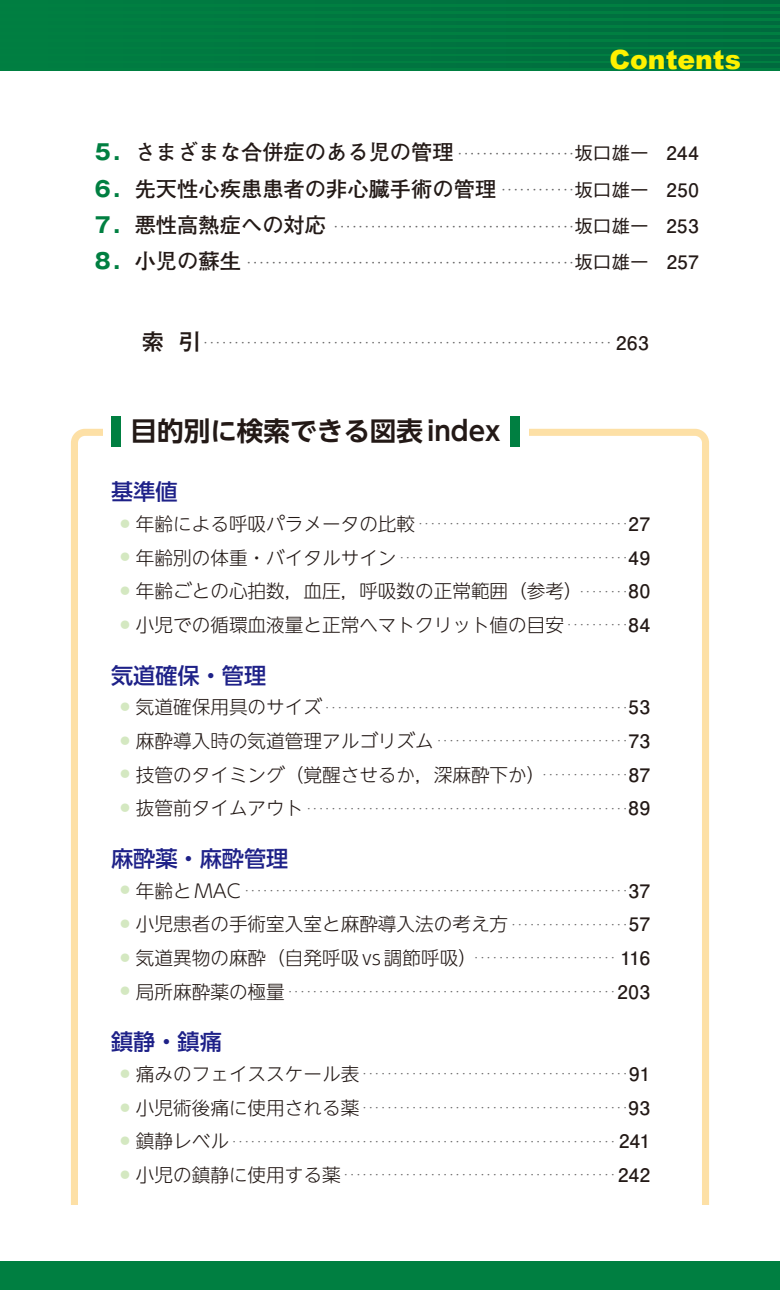
<style>
.page{position:relative;width:780px;height:1290px;background:#fff}
.page>*{position:absolute;margin:0;border:0;box-sizing:border-box;transform-origin:0 0}
.t1{font:26.5px "UD Shin Go NT Pr 6 De Bold 90 pv RKSJ H";color:#231916}
.t2{font:900 26.5px "Arial";color:#fff100}
.t3{font:22.25px "UD Shin Go NT Pr 6 Medium 83 pv RKSJ H";color:#1e2188}
.t4{font:22.25px "Gothic MB101 Pr 6 Medium 90 pv RKSJ H";color:#231916}
.t5{font:21.25px "Futo Go B101 Pr 6 Bold 90 pv RKSJ H";color:#231916}
.t6{font:18.5px "UD Shin Go NT Pr 6 Light 90 pv RKSJ H";color:#231916}
.t7{font:8.75px "UD Shin Go NT Pr 6 Light 90 pv RKSJ H";color:#666565}
.t8{font:8.75px "Futo Go B101 Pr 6 Bold 90 pv RKSJ H";color:#666565}
.t9{font:8.75px "Gothic MB101 Pr 6 Medium 90 pv RKSJ H";color:#666565}
.s1{font-family:"Gothic MB101 Pr 6 Bold 90 pv RKSJ H";color:#007f41}
.s2{font-family:"Gothic BBB Pr 6 Medium 90 pv RKSJ H";font-size:18.5px;color:#231916}
.s3{font-size:18.5px;color:#231916}
.s4{font-family:"Futo Go B101 Pr 6 Bold 90 pv RKSJ H";font-size:18.5px;color:#231916}
.s5{font-size:14px;color:#d4e8c1}
.s6{font-family:"Futo Go B101 Pr 6 Bold 90 pv RKSJ H"}
</style>
<div class="page">
<div style="left:1px;top:0;width:779px;height:71px;background:#007f41"></div>
<hr style="left:1px;top:0;width:779px;height:4px;background:#007440">
<hr style="left:1px;top:7px;width:779px;height:4px;background:#007440">
<hr style="left:1px;top:14px;width:779px;height:4px;background:#007440">
<hr style="left:1px;top:21px;width:779px;height:4px;background:#007440">
<hr style="left:1px;top:28px;width:779px;height:4px;background:#007440">
<hr style="left:1px;top:35px;width:779px;height:4px;background:#007440">
<hr style="left:1px;top:43px;width:779px;height:3px;background:#007440">
<hr style="left:1px;top:50px;width:779px;height:3px;background:#007440">
<hr style="left:1px;top:57px;width:779px;height:3px;background:#007440">
<hr style="left:1px;top:64px;width:779px;height:3px;background:#007440">
<div style="left:1px;top:1261px;width:779px;height:29px;background:#007f41"></div>
<div style="left:71px;top:429px;width:638px;height:808px;border:7px solid #fde0a6;border-radius:11px"></div>
<div style="left:103px;top:412px;width:425px;height:38px;background:#fff"></div>
<div style="left:111px;top:416px;width:9px;height:31px;background:#007f41"></div>
<div style="left:510px;top:416px;width:9px;height:31px;background:#007f41"></div>
<div style="left:53px;top:1205px;width:691px;height:39px;background:#fff"></div>
<h1 class="t2" style="left:609px;top:41px;width:133px">Contents</h1>
<h3 class="t5" style="left:92px;top:144px;width:363px"><span class="s1">５．</span>さまざまな合併症のある児の管理</h3>
<p class="t8" style="left:455px;top:150px;width:245px">・・・・・・・・・・・・・・・・・・・<span class="s2">坂口雄一</span> <span class="s3">244</span></p>
<h3 class="t5" style="left:92px;top:181px;width:405px"><span class="s1">６．</span>先天性心疾患患者の非心臓手術の管理</h3>
<p class="t8" style="left:499px;top:187px;width:201px">・・・・・・・・・・・・<span class="s2">坂口雄一</span> <span class="s3">250</span></p>
<h3 class="t5" style="left:92px;top:217px;width:235px"><span class="s1">７．</span>悪性高熱症への対応</h3>
<p class="t8" style="left:331px;top:223px;width:369px">・・・・・・・・・・・・・・・・・・・・・・・・・・・・・・・・・・・・・・・<span class="s2">坂口雄一</span> <span class="s3">253</span></p>
<h3 class="t5" style="left:92px;top:253px;width:150px"><span class="s1">８．</span>小児の蘇生</h3>
<p class="t8" style="left:244px;top:259px;width:455px">・・・・・・・・・・・・・・・・・・・・・・・・・・・・・・・・・・・・・・・・・・・・・・・・・・・・・<span class="s2">坂口雄一</span> <span class="s3">257</span></p>
<h2 class="t4" style="left:142px;top:333px;width:61px">索 引</h2>
<p class="t9" style="left:201px;top:339px;width:449px">・・・・・・・・・・・・・・・・・・・・・・・・・・・・・・・・・・・・・・・・・・・・・・・・・・・・・・・・・・・・・・・・・・ <span class="s4">263</span></p>
<h1 class="t1" style="left:131px;top:421px;width:371px">目的別に検索できる図表index</h1>
<h2 class="t3" style="left:111px;top:483px;width:68px">基準値</h2>
<p class="t7" style="left:118px;top:521px;width:533px"><span class="s5">●</span> <span class="s3">年齢による呼吸パラメータの比較</span> ・・・・・・・・・・・・・・・・・・・・・・・・・・・・・・・・・・<span class="s4">27</span></p>
<p class="t7" style="left:118px;top:554px;width:533px"><span class="s5">●</span> <span class="s3">年齢別の体重・バイタルサイン</span> ・・・・・・・・・・・・・・・・・・・・・・・・・・・・・・・・・・・・・<span class="s4">49</span></p>
<h3 class="t6" style="left:118px;top:584px;width:533px"><span class="s5">●</span> 年齢ごとの心拍数，血圧，呼吸数の正常範囲（参考）<sup>・・・・・・・・</sup><span class="s6">80</span></h3>
<h3 class="t6" style="left:118px;top:618px;width:533px"><span class="s5">●</span> 小児での循環血液量と正常ヘマトクリット値の目安 <sup>・・・・・・・・・・</sup><span class="s6">84</span></h3>
<h2 class="t3" style="left:111px;top:667px;width:157px">気道確保・管理</h2>
<p class="t7" style="left:118px;top:704px;width:533px"><span class="s5">●</span> <span class="s3">気道確保用具のサイズ</span> ・・・・・・・・・・・・・・・・・・・・・・・・・・・・・・・・・・・・・・・・・・・・・・・・・<span class="s4">53</span></p>
<p class="t7" style="left:118px;top:738px;width:533px"><span class="s5">●</span> <span class="s3">麻酔導入時の気道管理アルゴリズム</span> ・・・・・・・・・・・・・・・・・・・・・・・・・・・・・・・<span class="s4">73</span></p>
<h3 class="t6" style="left:118px;top:768px;width:533px"><span class="s5">●</span> 技管のタイミング（覚醒させるか，深麻酔下か）<sup>・・・・・・・・・・・・・・</sup><span class="s6">87</span></h3>
<p class="t7" style="left:118px;top:805px;width:533px"><span class="s5">●</span> <span class="s3">抜管前タイムアウト</span> ・・・・・・・・・・・・・・・・・・・・・・・・・・・・・・・・・・・・・・・・・・・・・・・・・・・・<span class="s4">89</span></p>
<h2 class="t3" style="left:111px;top:850px;width:179px">麻酔薬・麻酔管理</h2>
<p class="t7" style="left:118px;top:887px;width:533px"><span class="s5">●</span> <span class="s3">年齢とMAC</span> ・・・・・・・・・・・・・・・・・・・・・・・・・・・・・・・・・・・・・・・・・・・・・・・・・・・・・・・・・・・・・・<span class="s4">37</span></p>
<h3 class="t6" style="left:118px;top:917px;width:533px"><span class="s5">●</span> 小児患者の手術室入室と麻酔導入法の考え方 <sup>・・・・・・・・・・・・・・・・・・・</sup><span class="s6">57</span></h3>
<p class="t7" style="left:118px;top:955px;width:533px"><span class="s5">●</span> <span class="s3">気道異物の麻酔（自発呼吸vs調節呼吸）</span>・・・・・・・・・・・・・・・・・・・・・・・ <span class="s4">116</span></p>
<p class="t7" style="left:118px;top:988px;width:533px"><span class="s5">●</span> <span class="s3">局所麻酔薬の極量</span> ・・・・・・・・・・・・・・・・・・・・・・・・・・・・・・・・・・・・・・・・・・・・・・・・・・・・・<span class="s4">203</span></p>
<h2 class="t3" style="left:111px;top:1034px;width:112px">鎮静・鎮痛</h2>
<p class="t7" style="left:118px;top:1071px;width:533px"><span class="s5">●</span> <span class="s3">痛みのフェイススケール表</span> ・・・・・・・・・・・・・・・・・・・・・・・・・・・・・・・・・・・・・・・・・・・<span class="s4">91</span></p>
<p class="t7" style="left:118px;top:1104px;width:533px"><span class="s5">●</span> <span class="s3">小児術後痛に使用される薬</span> ・・・・・・・・・・・・・・・・・・・・・・・・・・・・・・・・・・・・・・・・・・・<span class="s4">93</span></p>
<p class="t7" style="left:118px;top:1138px;width:533px"><span class="s5">●</span> <span class="s3">鎮静レベル</span> ・・・・・・・・・・・・・・・・・・・・・・・・・・・・・・・・・・・・・・・・・・・・・・・・・・・・・・・・・・・・・・ <span class="s4">241</span></p>
<p class="t7" style="left:118px;top:1172px;width:533px"><span class="s5">●</span> <span class="s3">小児の鎮静に使用する薬</span> ・・・・・・・・・・・・・・・・・・・・・・・・・・・・・・・・・・・・・・・・・・・・ <span class="s4">242</span></p>
</div>
